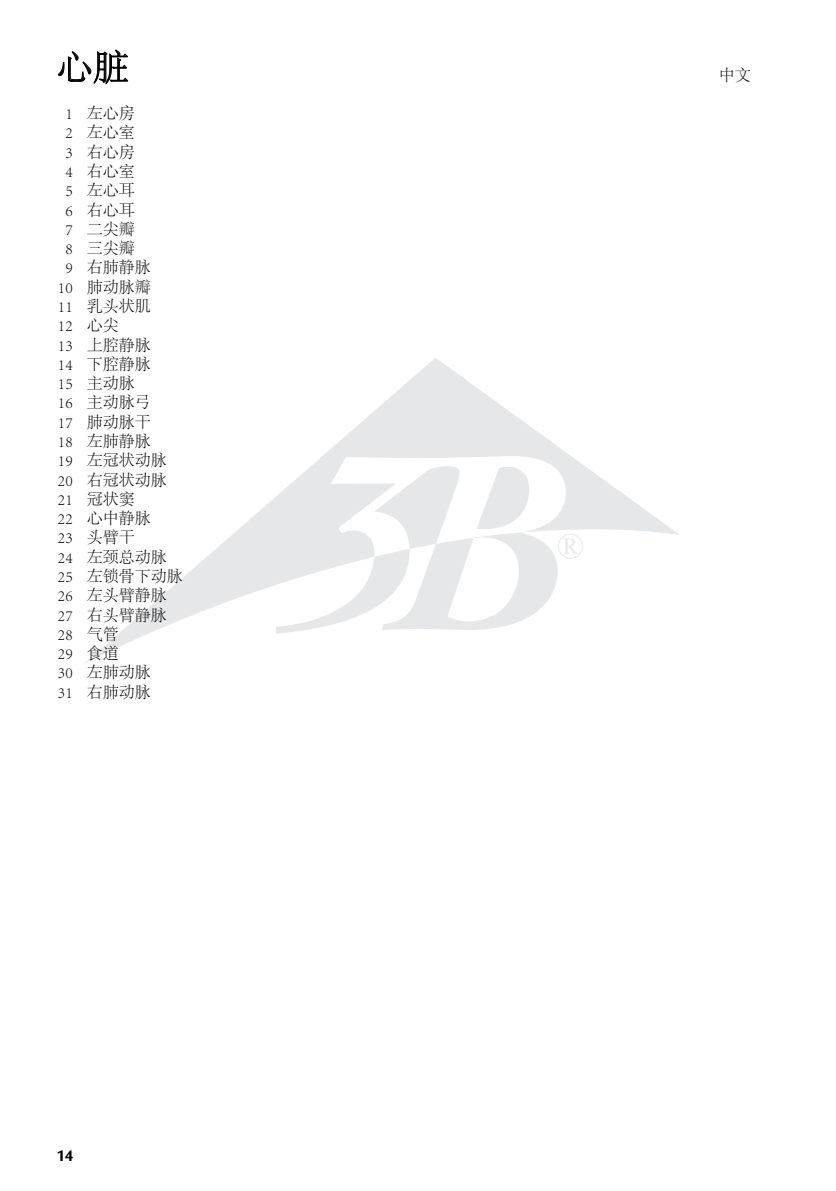
<style>
.page{position:relative;width:836px;height:1191px;background:#fff}
.page>*{position:absolute;margin:0;border:0;box-sizing:border-box;transform-origin:0 0}
.t1{font:36.2px "Perpetua";color:#e6e7e8}
.t2{font:300 36px "Adobe Song Std";color:#000}
.t3{font:300 16px "Adobe Song Std";color:#000}
.t4{font:700 16px "Ocean Sans Std";color:#000}
</style>
<div class="page">
<svg style="left:84px;top:358px;width:595px;height:306px"></svg>
<svg style="left:276px;top:456px;width:289px;height:177px"></svg>
<svg style="left:58px;top:49px;width:70px;height:35px"></svg>
<h2 class="t2" style="left:57px;top:48px;width:73px">心脏</h2>
<p class="t3" style="left:65px;top:105px;width:71px">1 左心房</p>
<p class="t3" style="left:65px;top:124px;width:71px">2 左心室</p>
<p class="t3" style="left:65px;top:143px;width:71px">3 右心房</p>
<p class="t3" style="left:65px;top:162px;width:71px">4 右心室</p>
<p class="t3" style="left:65px;top:182px;width:71px">5 左心耳</p>
<p class="t3" style="left:65px;top:201px;width:71px">6 右心耳</p>
<p class="t3" style="left:65px;top:220px;width:71px">7 二尖瓣</p>
<p class="t3" style="left:65px;top:240px;width:71px">8 三尖瓣</p>
<p class="t3" style="left:65px;top:259px;width:87px">9 右肺静脉</p>
<p class="t3" style="left:58px;top:278px;width:94px">10 肺动脉瓣</p>
<p class="t3" style="left:58px;top:297px;width:94px">11 乳头状肌</p>
<p class="t3" style="left:58px;top:317px;width:62px">12 心尖</p>
<p class="t3" style="left:58px;top:336px;width:94px">13 上腔静脉</p>
<p class="t3" style="left:58px;top:355px;width:94px">14 下腔静脉</p>
<p class="t3" style="left:58px;top:375px;width:78px">15 主动脉</p>
<p class="t3" style="left:58px;top:394px;width:94px">16 主动脉弓</p>
<p class="t3" style="left:58px;top:413px;width:94px">17 肺动脉干</p>
<p class="t3" style="left:58px;top:432px;width:94px">18 左肺静脉</p>
<p class="t3" style="left:58px;top:452px;width:110px">19 左冠状动脉</p>
<p class="t3" style="left:58px;top:471px;width:110px">20 右冠状动脉</p>
<p class="t3" style="left:58px;top:490px;width:78px">21 冠状窦</p>
<p class="t3" style="left:58px;top:509px;width:94px">22 心中静脉</p>
<p class="t3" style="left:58px;top:529px;width:78px">23 头臂干</p>
<p class="t3" style="left:58px;top:548px;width:110px">24 左颈总动脉</p>
<p class="t3" style="left:58px;top:567px;width:126px">25 左锁骨下动脉</p>
<p class="t3" style="left:58px;top:587px;width:110px">26 左头臂静脉</p>
<p class="t3" style="left:58px;top:606px;width:110px">27 右头臂静脉</p>
<p class="t3" style="left:58px;top:625px;width:62px">28 气管</p>
<p class="t3" style="left:58px;top:644px;width:62px">29 食道</p>
<p class="t3" style="left:58px;top:664px;width:94px">30 左肺动脉</p>
<p class="t3" style="left:58px;top:683px;width:94px">31 右肺动脉</p>
<p class="t4" style="left:57px;top:1146px;width:18px">14</p>
<p class="t3" style="left:718px;top:66px;width:33px">中文</p>
<h1 class="t1" style="left:556px;top:529px;width:29px">®</h1>
</div>
